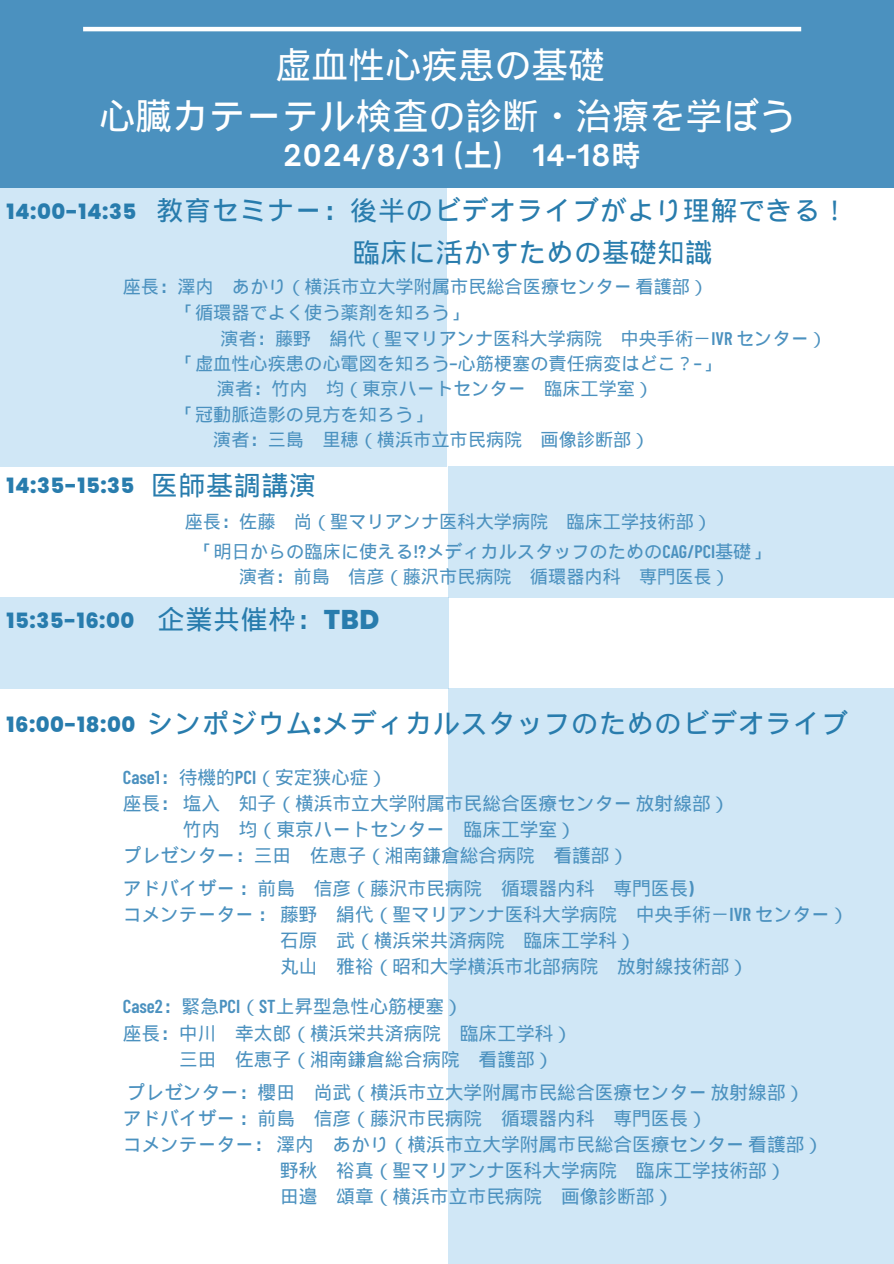
<style>
.page{position:relative;width:894px;height:1264px;background:#fff}
.page>*{position:absolute;margin:0;border:0;box-sizing:border-box;transform-origin:0 0}
.t1{font:36.6px/50.7px "Wen Quan Yi Micro Hei";color:#fff;text-align:center}
.t2{font:700 28.35px "Open Sauce One";letter-spacing:.04em;color:#fff}
.t3{font:27.15px/42.8px "Wen Quan Yi Micro Hei";letter-spacing:.02em;color:#287cad}
.t4{font:800 21.15px "Poppins";letter-spacing:.02em;color:#287cad}
.t5{font:18.75px/40px "Wen Quan Yi Micro Hei";color:#4b91bf}
.t6{font:18.15px/25.3px "Wen Quan Yi Micro Hei";color:#4b91bf;text-align:center}
.s1{font-family:"Noto Sans CJ Ksc"}
.s2{font-family:"Barlow Condensed";font-weight:600}
.s3{font-family:"Poppins";font-weight:800}
</style>
<div class="page">
<div style="left:0;top:188px;width:447px;height:278px;background:#d0e7f6"></div>
<div style="left:448px;top:466px;width:445px;height:131px;background:#d0e7f6"></div>
<div style="left:0;top:597px;width:448px;height:92px;background:#d0e7f6"></div>
<div style="left:448px;top:688px;width:445px;height:575px;background:#d0e7f6"></div>
<div style="left:0;top:0;width:893px;height:188px;background:#4b91bf"></div>
<hr style="left:83px;top:27px;width:718px;height:4px;background:#fff">
<h1 class="t1" style="left:99px;top:40px;width:698px">虚血性心疾患の基礎<br>心臓カテーテル検査の診断・治療を学ぼう</h1>
<h3 class="t2" style="left:283px;top:138px;width:358px">2024/8/31 (<span class="s1">土</span>) 14-18<span class="s1">時</span></h3>
<h4 class="t3" style="left:352px;top:189px;width:497px;text-indent:-196px">教育セミナー：後半のビデオライブがより理解できる！臨床に活かすための基礎知識</h4>
<h2 class="t6" style="left:177px;top:300px;width:292px">「循環器でよく使う薬剤を知ろう」</h2>
<h2 class="t6" style="left:220px;top:325px;width:607px">演者：藤野 絹代（聖マリアンナ医科大学病院 中央手術－<span class="s2">IVR</span> センター）</h2>
<h2 class="t6" style="left:177px;top:351px;width:544px">「虚血性心疾患の心電図を知ろう<span class="s2">−</span>心筋梗塞の責任病変はどこ？<span class="s2">−</span>」</h2>
<h2 class="t6" style="left:217px;top:376px;width:438px">演者：竹内 均（東京ハートセンター 臨床工学室）</h2>
<h2 class="t6" style="left:177px;top:402px;width:256px">「冠動脈造影の見方を知ろう」</h2>
<h2 class="t6" style="left:213px;top:427px;width:438px">演者：三島 里穂（横浜市立市民病院 画像診断部）</h2>
<p class="t4" style="left:7px;top:196px;width:131px">14:00-14:35</p>
<h5 class="t6" style="left:123px;top:274px;width:586px">座長：澤内 あかり（横浜市立大学附属市民総合医療センター看護部）</h5>
<h2 class="t4" style="left:7px;top:471px;width:129px">14:35-15:35</h2>
<h4 class="t3" style="left:151px;top:463px;width:167px">医師基調講演</h4>
<p class="t6" style="left:185px;top:509px;width:528px">座長：佐藤 尚（聖マリアンナ医科大学病院 臨床工学技術部）</p>
<h5 class="t6" style="left:195px;top:539px;width:575px">「明日からの臨床に使える<span class="s2">!?</span>メディカルスタッフのための<span class="s2">CAG/PCI</span>基礎」演者：前島 信彦（藤沢市民病院 循環器内科 専門医長）</h5>
<h4 class="t4" style="left:7px;top:606px;width:129px">15:35-16:00</h4>
<h2 class="t3" style="left:158px;top:598px;width:223px">企業共催枠：<span class="s3">TBD</span></h2>
<h2 class="t4" style="left:7px;top:710px;width:130px">16:00-18:00</h2>
<h4 class="t3" style="left:147px;top:702px;width:702px">シンポジウム<span class="s3">:</span>メディカルスタッフのためのビデオライブ</h4>
<p class="t5" style="left:123px;top:757px;width:266px"><span class="s2">Case1</span>：待機的<span class="s2">PCI</span>（安定狭心症）</p>
<p class="t5" style="left:123px;top:783px;width:608px">座長：塩入 知子（横浜市立大学附属市民総合医療センター放射線部）</p>
<p class="t5" style="left:183px;top:809px;width:394px">竹内 均（東京ハートセンター 臨床工学室）</p>
<p class="t5" style="left:123px;top:835px;width:507px">プレゼンター：三田 佐恵子（湘南鎌倉総合病院 看護部）</p>
<h5 class="t5" style="left:123px;top:868px;width:572px">アドバイザー：前島 信彦（藤沢市民病院 循環器内科 専門医長<span class="s2">)</span></h5>
<h5 class="t5" style="left:123px;top:894px;width:727px">コメンテーター：藤野 絹代（聖マリアンナ医科大学病院 中央手術－<span class="s2">IVR</span> センター）</h5>
<h5 class="t5" style="left:280px;top:920px;width:357px">石原 武（横浜栄共済病院 臨床工学科）</h5>
<p class="t5" style="left:123px;top:946px;width:626px;text-indent:157px">丸山 雅裕（昭和大学横浜市北部病院 放射線技術部）<br><span class="s2">Case2</span>：緊急<span class="s2">PCI</span>（<span class="s2">ST</span>上昇型急性心筋梗塞）</p>
<p class="t5" style="left:179px;top:1019px;width:394px;line-height:26.1px;text-indent:-56px">座長：中川 幸太郎（横浜栄共済病院 臨床工学科）三田 佐恵子（湘南鎌倉総合病院 看護部）</p>
<p class="t5" style="left:126px;top:1072px;width:679px">プレゼンター：櫻田 尚武（横浜市立大学附属市民総合医療センター放射線部）</p>
<p class="t5" style="left:123px;top:1098px;width:585px">アドバイザー：前島 信彦（藤沢市民病院 循環器内科 専門医長）</p>
<p class="t5" style="left:123px;top:1124px;width:701px">コメンテーター：澤内 あかり（横浜市立大学附属市民総合医療センター看護部）</p>
<p class="t5" style="left:280px;top:1150px;width:507px">野秋 裕真（聖マリアンナ医科大学病院 臨床工学技術部）</p>
<p class="t5" style="left:280px;top:1176px;width:394px">田邉 頌章（横浜市立市民病院 画像診断部）</p>
</div>
